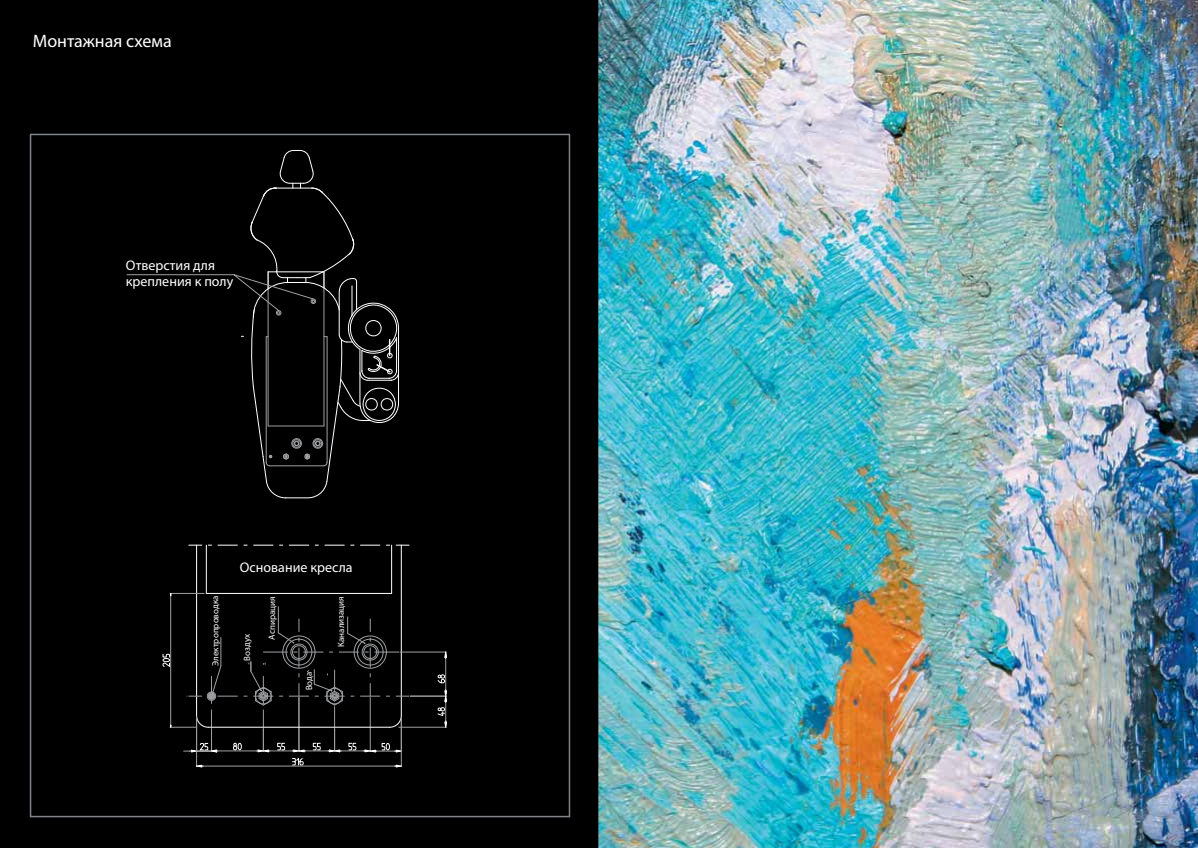
<style>
.page{position:relative;width:1198px;height:848px;background:#fff}
.page>*{position:absolute;margin:0;border:0;box-sizing:border-box;transform-origin:0 0}
.t1{font:18px "Myriad Pro";color:#fff}
.t2{font:14px/16.8px "Myriad Pro";color:#fff}
.t3{font:9px "Myriad Pro";color:#fff}
</style>
<div class="page">
<img style="left:598px;top:0;width:599px;height:847px">
<div style="left:0;top:0;width:598px;height:847px;background:#000"></div>
<hr style="left:196px;top:545px;width:1px;height:170px;background:#fff">
<hr style="left:401px;top:545px;width:1px;height:170px;background:#fff">
<hr style="left:170px;top:595px;width:1px;height:129px;background:#9fa0a2">
<hr style="left:170px;top:593px;width:32px;height:1px;background:#9fa0a2">
<hr style="left:445px;top:658px;width:1px;height:31px;background:#9fa0a2">
<hr style="left:400px;top:651px;width:46px;height:1px;background:#9fa0a2">
<svg style="left:444px;top:651px;width:3px;height:7px"></svg>
<hr style="left:410px;top:695px;width:36px;height:1px;background:#9fa0a2">
<hr style="left:398px;top:726px;width:48px;height:1px;background:#9fa0a2">
<svg style="left:436px;top:673px;width:11px;height:54px"></svg>
<hr style="left:206px;top:592px;width:185px;height:1px;background:#fff">
<svg style="left:360px;top:544px;width:20px;height:1px"></svg>
<svg style="left:325px;top:544px;width:19px;height:1px"></svg>
<svg style="left:289px;top:544px;width:20px;height:1px"></svg>
<svg style="left:253px;top:544px;width:20px;height:1px"></svg>
<svg style="left:218px;top:544px;width:19px;height:1px"></svg>
<svg style="left:189px;top:544px;width:13px;height:1px"></svg>
<svg style="left:396px;top:544px;width:13px;height:1px"></svg>
<hr style="left:206px;top:545px;width:1px;height:48px;background:#fff">
<hr style="left:391px;top:545px;width:1px;height:48px;background:#fff">
<hr style="left:127px;top:274px;width:107px;height:1px;background:#9fa0a2">
<svg style="left:232px;top:150px;width:167px;height:348px"></svg>
<svg style="left:162px;top:606px;width:247px;height:161px"></svg>
<h1 class="t1" style="left:33px;top:30px;width:140px">Монтажная схема</h1>
<h2 class="t2" style="left:126px;top:256px;width:109px">Отверстия для крепления к полу</h2>
<p class="t3" style="left:210px;top:665px;width:72px;rotate:-90deg">Электропроводка</p>
<h2 class="t2" style="left:240px;top:558px;width:114px">Основание кресла</h2>
<p class="t3" style="left:242px;top:660px;width:28px;rotate:-91deg">Воздух</p>
<p class="t3" style="left:267px;top:639px;width:45px;rotate:-90deg">Аспирация</p>
<p class="t3" style="left:304px;top:690px;width:20px;rotate:-92deg">Вода</p>
<p class="t3" style="left:336px;top:647px;width:52px;rotate:-91deg">Канализация</p>
</div>
